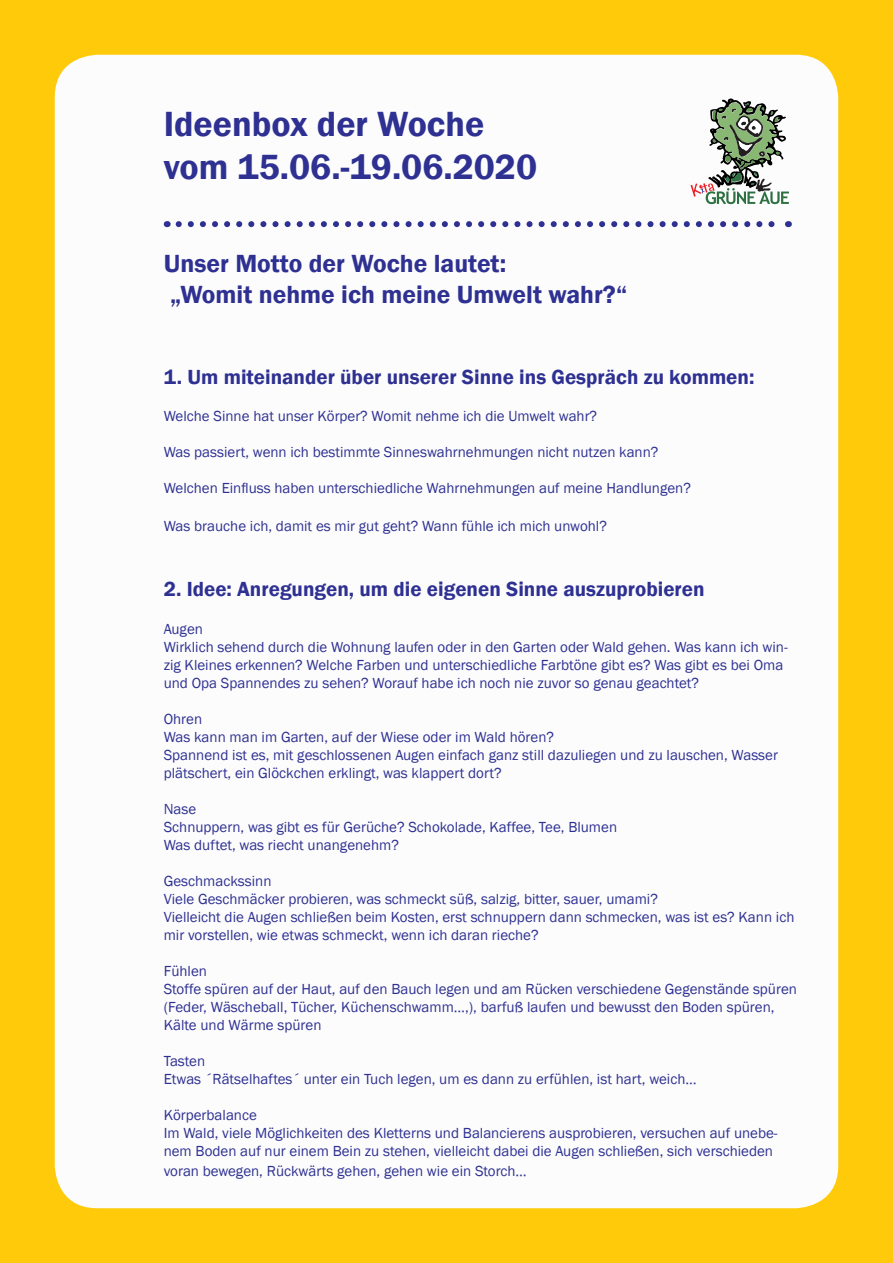
<style>
.page{position:relative;width:893px;height:1263px;background:#feca0a}
.page>*{position:absolute;margin:0;border:0;box-sizing:border-box;transform-origin:0 0}
.t1{font:600 36px/43.2px "Franklin Gothic";color:#2e3092}
.t2{font:600 25.5px/30.6px "Franklin Gothic";color:#2e3092}
.t3{font:600 21px "Franklin Gothic";color:#2e3092}
.t4{font:15px/18px "Franklin Gothic";color:#2e3092}
</style>
<div class="page">
<div style="left:55px;top:55px;width:783px;height:1153px;background:#fcfcfc;border-radius:43px"></div>
<svg style="left:690px;top:98px;width:99px;height:106px"></svg>
<svg style="left:179px;top:221px;width:596px;height:6px"></svg>
<h1 class="t1" style="left:164px;top:103px;width:375px">Ideenbox der Woche vom 15.06.-19.06.2020</h1>
<h2 class="t2" style="left:164px;top:248px;width:465px">Unser Motto der Woche lautet:<br>„Womit nehme ich meine Umwelt wahr?“</h2>
<h3 class="t3" style="left:164px;top:364px;width:592px">1. Um miteinander über unserer Sinne ins Gespräch zu kommen:</h3>
<p class="t4" style="left:164px;top:408px;width:435px">Welche Sinne hat unser Körper? Womit nehme ich die Umwelt wahr?</p>
<p class="t4" style="left:164px;top:444px;width:496px">Was passiert, wenn ich bestimmte Sinneswahrnehmungen nicht nutzen kann?</p>
<p class="t4" style="left:164px;top:480px;width:529px">Welchen Einfluss haben unterschiedliche Wahrnehmungen auf meine Handlungen?</p>
<p class="t4" style="left:164px;top:517px;width:445px">Was brauche ich, damit es mir gut geht? Wann fühle ich mich unwohl?</p>
<h3 class="t3" style="left:164px;top:576px;width:542px">2. Idee: Anregungen, um die eigenen Sinne auszuprobieren</h3>
<p class="t4" style="left:164px;top:620px;width:626px">Augen<br>Wirklich sehend durch die Wohnung laufen oder in den Garten oder Wald gehen. Was kann ich win&shy;zig Kleines erkennen? Welche Farben und unterschiedliche Farbtöne gibt es? Was gibt es bei Oma und Opa Spannendes zu sehen? Worauf habe ich noch nie zuvor so genau geachtet?</p>
<p class="t4" style="left:164px;top:710px;width:616px">Ohren<br>Was kann man im Garten, auf der Wiese oder im Wald hören?<br>Spannend ist es, mit geschlossenen Augen einfach ganz still dazuliegen und zu lauschen, Wasser plätschert, ein Glöckchen erklingt, was klappert dort?</p>
<p class="t4" style="left:164px;top:800px;width:455px">Nase<br>Schnuppern, was gibt es für Gerüche? Schokolade, Kaffee, Tee, Blumen<br>Was duftet, was riecht unangenehm?</p>
<p class="t4" style="left:164px;top:872px;width:632px">Geschmackssinn<br>Viele Geschmäcker probieren, was schmeckt süß, salzig, bitter, sauer, umami?<br>Vielleicht die Augen schließen beim Kosten, erst schnuppern dann schmecken, was ist es? Kann ich mir vorstellen, wie etwas schmeckt, wenn ich daran rieche?</p>
<p class="t4" style="left:164px;top:962px;width:635px">Fühlen<br>Stoffe spüren auf der Haut, auf den Bauch legen und am Rücken verschiedene Gegenstände spüren (Feder, Wäscheball, Tücher, Küchenschwamm…,), barfuß laufen und bewusst den Boden spüren, Kälte und Wärme spüren</p>
<p class="t4" style="left:164px;top:1052px;width:534px">Tasten<br>Etwas ´Rätselhaftes´ unter ein Tuch legen, um es dann zu erfühlen, ist hart, weich…</p>
<p class="t4" style="left:164px;top:1106px;width:615px">Körperbalance<br>Im Wald, viele Möglichkeiten des Kletterns und Balancierens ausprobieren, versuchen auf unebe&shy;nem Boden auf nur einem Bein zu stehen, vielleicht dabei die Augen schließen, sich verschieden</p>
<p class="t4" style="left:164px;top:1162px;width:365px">voran bewegen, Rückwärts gehen, gehen wie ein Storch…</p>
</div>
